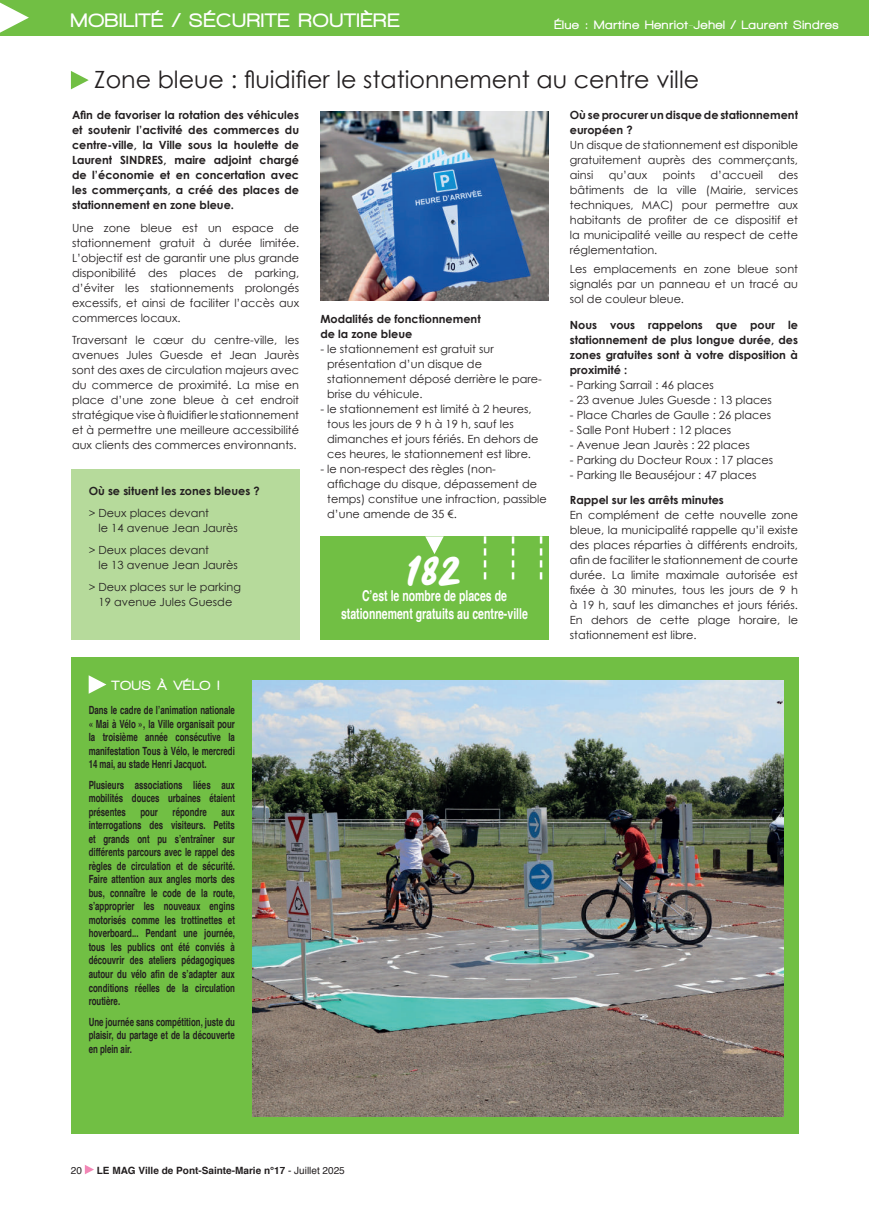
<style>
.page{position:relative;width:869px;height:1205px;background:#fff}
.page>*{position:absolute;margin:0;border:0;box-sizing:border-box;transform-origin:0 0}
.t1{font:42.5px "Bluetea";color:#fff}
.t2{font:23.75px "Century Gothic";color:#231f20}
.t3{font:900 20px "Walkway";letter-spacing:.07em;color:#fff}
.t4{font:700 15px/17.5px "Helvetica";color:#fff;text-align:center;scale:.7 1}
.t5{font:900 13.75px "Walkway";letter-spacing:.07em;color:#fff}
.t6{font:900 12.5px "Walkway";letter-spacing:.07em;color:#fff}
.t7{font:11.25px/15px "Century Gothic";color:#231f20;text-align:justify}
.t8{font:700 11.25px/13.5px "Helvetica";color:#231f20;text-align:justify;scale:.7 1}
.t9{font:700 11.25px/15px "Century Gothic";color:#231f20;text-align:justify}
.t10{font:700 10px "Helvetica";color:#231f20}
.t11{font:10px "Helvetica";color:#231f20}
.s1{font-weight:400}
</style>
<div class="page">
<div style="left:0;top:0;width:868px;height:35px;background:#71bf44"></div>
<svg style="left:0;top:3px;width:29px;height:30px"></svg>
<svg style="left:85px;top:1165px;width:9px;height:9px"></svg>
<svg style="left:71px;top:71px;width:18px;height:18px"></svg>
<img style="left:320px;top:111px;width:228px;height:190px">
<div style="left:71px;top:469px;width:228px;height:170px;background:#b6da9b"></div>
<div style="left:320px;top:536px;width:228px;height:103px;background:#71bf44"></div>
<svg style="left:425px;top:536px;width:18px;height:18px"></svg>
<div style="left:71px;top:657px;width:726px;height:477px;background:#71bf44"></div>
<svg style="left:89px;top:675px;width:17px;height:19px"></svg>
<img style="left:252px;top:680px;width:531px;height:436px">
<svg style="left:483px;top:536px;width:3px;height:43px"></svg>
<svg style="left:511px;top:536px;width:3px;height:43px"></svg>
<svg style="left:539px;top:536px;width:3px;height:43px"></svg>
<h3 class="t3" style="left:71px;top:10px;width:329px">MOBILITÉ / SÉCURITE ROUTIÈRE</h3>
<p class="t6" style="left:554px;top:18px;width:286px">Élue : Martine Henriot-Jehel / Laurent Sindres</p>
<h2 class="t2" style="left:94px;top:63px;width:606px">Zone bleue : fluidifier le stationnement au centre ville</h2>
<p class="t9" style="left:72px;top:108px;width:228px">Afin de favoriser la rotation des véhicules et soutenir l’activité des commerces du centre-ville, la Ville sous la houlette de Laurent SINDRES, maire adjoint chargé de l’économie et en concertation avec les commerçants, a créé des places de stationnement en zone bleue.</p>
<p class="t7" style="left:72px;top:220px;width:228px">Une zone bleue est un espace de stationnement gratuit à durée limitée.<br>L’objectif est de garantir une plus grande disponibilité des places de parking, d’éviter les stationnements prolongés excessifs, et ainsi de faciliter l’accès aux commerces locaux.</p>
<p class="t7" style="left:72px;top:332px;width:228px">Traversant le cœur du centre-ville, les avenues Jules Guesde et Jean Jaurès sont des axes de circulation majeurs avec du commerce de proximité. La mise en place d’une zone bleue à cet endroit stratégique vise à fluidifier le stationnement et à permettre une meilleure accessibilité aux clients des commerces environnants.</p>
<p class="t9" style="left:89px;top:483px;width:173px">Où se situent les zones bleues ?</p>
<p class="t7" style="left:99px;top:505px;width:141px;text-indent:-10px">&gt; Deux places devant<br>le 14 avenue Jean Jaurès</p>
<p class="t7" style="left:99px;top:542px;width:141px;text-indent:-10px">&gt; Deux places devant<br>le 13 avenue Jean Jaurès</p>
<p class="t7" style="left:89px;top:579px;width:154px;text-align:center">&gt; Deux places sur le parking<br>19 avenue Jules Guesde</p>
<p class="t9" style="left:320px;top:311px;width:162px">Modalités de fonctionnement de la zone bleue</p>
<p class="t7" style="left:327px;top:341px;width:216px;text-align:left;text-indent:-7px">- le stationnement est gratuit sur présentation d’un disque de stationnement déposé derrière le pare&shy;brise du véhicule.</p>
<p class="t7" style="left:327px;top:401px;width:213px;text-align:left;text-indent:-7px">- le stationnement est limité à 2 heures, tous les jours de 9 h à 19 h, sauf les dimanches et jours fériés. En dehors de ces heures, le stationnement est libre.</p>
<p class="t7" style="left:327px;top:461px;width:221px;text-align:left;text-indent:-7px">- le non-respect des règles (non&shy;affichage du disque, dépassement de temps) constitue une infraction, passible d’une amende de 35 €.</p>
<h1 class="t1" style="left:407px;top:544px;width:55px">182</h1>
<h3 class="t4" style="left:341px;top:587px;width:268px">C’est le nombre de places de stationnement gratuits au centre-ville</h3>
<p class="t5" style="left:112px;top:678px;width:109px">TOUS À VÉLO !</p>
<p class="t8" style="left:89px;top:704px;width:210px">Dans le cadre de l’animation nationale « Mai à Vélo », la Ville organisait pour la troisième année consécutive la manifestation Tous à Vélo, le mercredi 14 mai, au stade Henri Jacquot.</p>
<p class="t8" style="left:89px;top:778px;width:210px">Plusieurs associations liées aux mobilités douces urbaines étaient présentes</p>
<p class="t8" style="left:140px;top:805px;width:26px">pour</p>
<p class="t8" style="left:172px;top:805px;width:50px">répondre</p>
<p class="t8" style="left:89px;top:805px;width:210px;text-indent:133px">aux interrogations des visiteurs. Petits et grands ont pu s’entraîner sur différents parcours avec le rappel des règles de circulation et de sécurité.<br>Faire attention aux angles morts des bus, connaître le code de la route, s’approprier les nouveaux engins motorisés comme les trottinettes et hoverboard... Pendant une journée, tous les publics ont été conviés à découvrir des ateliers pédagogiques autour du vélo afin de s’adapter aux conditions réelles de la circulation routière.</p>
<p class="t8" style="left:89px;top:1015px;width:210px">Une journée sans compétition, juste du plaisir, du partage et de la découverte en plein air.</p>
<p class="t9" style="left:569px;top:107px;width:229px">Où se procurer un disque de stationnement européen ?</p>
<p class="t7" style="left:569px;top:138px;width:229px">Un disque de stationnement est disponible gratuitement auprès des commerçants, ainsi</p>
<p class="t7" style="left:608px;top:168px;width:40px">qu’aux</p>
<p class="t7" style="left:662px;top:168px;width:34px">points</p>
<p class="t7" style="left:710px;top:168px;width:54px">d’accueil</p>
<p class="t7" style="left:569px;top:168px;width:229px;text-indent:209px">des bâtiments de la ville (Mairie, services techniques, MAC) pour permettre aux habitants de profiter de ce dispositif et la municipalité veille au respect de cette réglementation.</p>
<p class="t7" style="left:569px;top:261px;width:229px">Les emplacements en zone bleue sont signalés par un panneau et un tracé au sol de couleur bleue.</p>
<p class="t9" style="left:569px;top:317px;width:229px">Nous vous rappelons que pour le stationnement de plus longue durée, des zones gratuites sont à votre disposition à proximité :</p>
<p class="t7" style="left:569px;top:377px;width:145px">- Parking Sarrail : 46 places</p>
<p class="t7" style="left:569px;top:392px;width:203px">- 23 avenue Jules Guesde : 13 places</p>
<p class="t7" style="left:569px;top:407px;width:203px">- Place Charles de Gaulle : 26 places</p>
<p class="t7" style="left:569px;top:422px;width:163px">- Salle Pont Hubert : 12 places</p>
<p class="t7" style="left:569px;top:437px;width:181px">- Avenue Jean Jaurès : 22 places</p>
<p class="t7" style="left:569px;top:452px;width:205px">- Parking du Docteur Roux : 17 places</p>
<p class="t7" style="left:569px;top:467px;width:188px">- Parking Ile Beauséjour : 47 places</p>
<p class="t9" style="left:569px;top:492px;width:155px">Rappel sur les arrêts minutes</p>
<p class="t7" style="left:569px;top:507px;width:229px">En complément de cette nouvelle zone bleue, la municipalité rappelle qu’il existe des places réparties à différents endroits, afin de faciliter le stationnement de courte durée. La limite maximale autorisée est fixée à 30 minutes, tous les jours de 9 h à 19 h, sauf les dimanches et jours fériés.<br>En dehors de cette plage horaire, le stationnement est libre.</p>
<p class="t11" style="left:71px;top:1163px;width:13px">20</p>
<p class="t10" style="left:97px;top:1162px;width:249px">LE MAG Ville de Pont-Sainte-Marie n°17 <span class="s1">- Juillet 2025</span></p>
</div>
